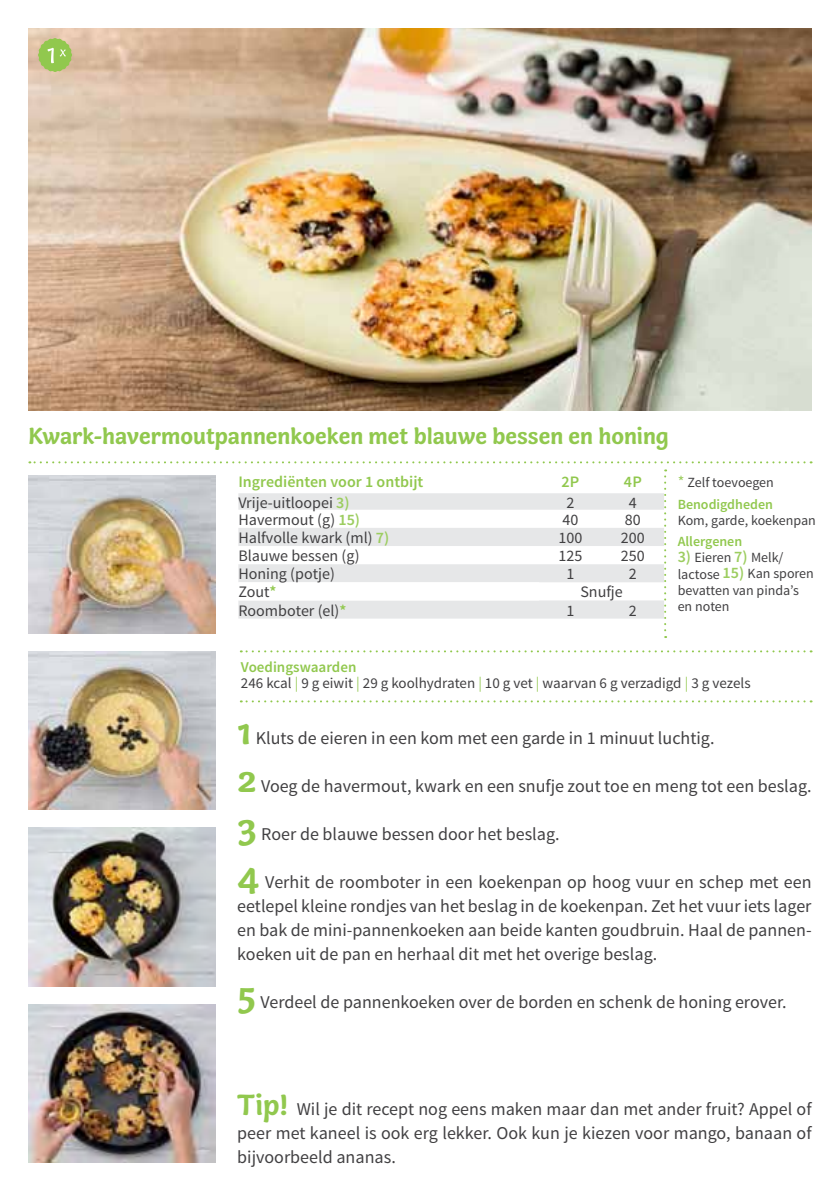
<style>
.page{position:relative;width:840px;height:1191px;background:#fff}
.page>*{position:absolute;margin:0;border:0;box-sizing:border-box;transform-origin:0 0}
.t1{font:700 40px "Capucine Basic";color:#91c84e}
.t2{font:700 24px "Capucine Basic";letter-spacing:-.005em;color:#91c84e}
.t3{font:18px/24px "Source Sans Pro";color:#414042;text-align:justify}
.t4{font:16px "Source Sans Pro";color:#414042}
.t5{font:600 16px "Source Sans Pro";color:#91c84e}
.t6{font:15px/16px "Source Sans Pro";color:#414042}
.t7{font:14px/16px "Source Sans Pro";color:#414042}
.t8{font:600 14px "Source Sans Pro";color:#91c84e}
.s1{font-weight:600;color:#9ccd5f}
.s2{font-weight:600;color:#91c84e}
.s3{font-size:16px;color:#9ccd5f}
.s4{font-weight:600;font-size:16px;color:#9ccd5f}
.s5{color:#9ccd5f}
.s6{font-family:"Capucine Basic";font-weight:700;font-size:30px;color:#91c84e}
</style>
<div class="page">
<svg style="left:29px;top:461px;width:775px;height:2px"></svg>
<img style="left:28px;top:28px;width:783px;height:382px">
<img style="left:28px;top:475px;width:187px;height:158px">
<img style="left:28px;top:828px;width:187px;height:158px">
<img style="left:28px;top:1004px;width:187px;height:158px">
<img style="left:28px;top:651px;width:187px;height:159px">
<svg style="left:241px;top:700px;width:563px;height:2px"></svg>
<svg style="left:241px;top:650px;width:563px;height:2px"></svg>
<svg style="left:38px;top:38px;width:34px;height:34px"></svg>
<svg style="left:238px;top:469px;width:427px;height:169px"></svg>
<h2 class="t2" style="left:28px;top:417px;width:641px">Kwark-havermoutpannenkoeken met blauwe bessen en honing</h2>
<p class="t5" style="left:238px;top:472px;width:186px">Ingrediënten voor 1 ontbijt</p>
<p class="t5" style="left:561px;top:472px;width:19px">2P</p>
<p class="t5" style="left:623px;top:472px;width:19px">4P</p>
<p class="t4" style="left:238px;top:492px;width:113px">Vrije-uitloopei <span class="s1">3)</span></p>
<p class="t4" style="left:566px;top:492px;width:9px">2</p>
<p class="t4" style="left:628px;top:492px;width:9px">4</p>
<p class="t4" style="left:238px;top:509px;width:123px">Havermout (g) <span class="s1">15)</span></p>
<p class="t4" style="left:562px;top:509px;width:17px">40</p>
<p class="t4" style="left:624px;top:509px;width:17px">80</p>
<p class="t4" style="left:238px;top:528px;width:152px">Halfvolle kwark (ml) <span class="s1">7)</span></p>
<p class="t4" style="left:558px;top:528px;width:25px">100</p>
<p class="t4" style="left:620px;top:528px;width:25px">200</p>
<p class="t4" style="left:238px;top:546px;width:123px">Blauwe bessen (g)</p>
<p class="t4" style="left:558px;top:546px;width:25px">125</p>
<p class="t4" style="left:620px;top:546px;width:25px">250</p>
<p class="t4" style="left:238px;top:564px;width:98px">Honing (potje)</p>
<p class="t4" style="left:566px;top:564px;width:9px">1</p>
<p class="t4" style="left:628px;top:564px;width:9px">2</p>
<p class="t4" style="left:238px;top:582px;width:40px">Zout<span class="s2">*</span></p>
<p class="t4" style="left:580px;top:582px;width:44px">Snufje</p>
<p class="t4" style="left:238px;top:600px;width:109px">Roomboter (el)<span class="s2">*</span></p>
<p class="t4" style="left:566px;top:600px;width:9px">1</p>
<p class="t4" style="left:628px;top:600px;width:9px">2</p>
<p class="t7" style="left:677px;top:472px;width:98px;line-height:21.6px"><span class="s3">*</span> Zelf toevoegen<br><span class="s2">Benodigdheden</span></p>
<p class="t7" style="left:677px;top:512px;width:140px">Kom, garde, koekenpan</p>
<p class="t8" style="left:677px;top:533px;width:66px">Allergenen</p>
<p class="t7" style="left:677px;top:550px;width:138px"><span class="s4">3)</span> Eieren <span class="s4">7)</span> Melk/ lactose <span class="s4">15)</span> Kan sporen bevatten van pinda’s en noten</p>
<p class="t6" style="left:241px;top:659px;width:511px"><span class="s2">Voedingswaarden<br></span>246 kcal <span class="s5">|</span> 9 g eiwit <span class="s5">|</span> 29 g koolhydraten <span class="s5">|</span> 10 g vet <span class="s5">|</span> waarvan 6 g verzadigd <span class="s5">|</span> 3 g vezels</p>
<h1 class="t1" style="left:237px;top:700px;width:16px">1</h1>
<p class="t3" style="left:255px;top:726px;width:460px">Kluts de eieren in een kom met een garde in 1 minuut luchtig.</p>
<h1 class="t1" style="left:237px;top:748px;width:21px">2</h1>
<p class="t3" style="left:261px;top:774px;width:552px">Voeg de havermout, kwark en een snufje zout toe en meng tot een beslag.</p>
<h1 class="t1" style="left:237px;top:796px;width:21px">3</h1>
<p class="t3" style="left:261px;top:822px;width:300px">Roer de blauwe bessen door het beslag.</p>
<h1 class="t1" style="left:237px;top:844px;width:24px">4</h1>
<p class="t3" style="left:237px;top:870px;width:575px;text-indent:28px">Verhit de roomboter in een koekenpan op hoog vuur en schep met een eetlepel kleine rondjes van het beslag in de koekenpan. Zet het vuur iets lager en bak de mini-pannenkoeken aan beide kanten goudbruin. Haal de pannen&shy;koeken uit de pan en herhaal dit met het overige beslag.</p>
<h1 class="t1" style="left:237px;top:964px;width:21px">5</h1>
<p class="t3" style="left:260px;top:990px;width:527px">Verdeel de pannenkoeken over de borden en schenk de honing erover.</p>
<p class="t3" style="left:237px;top:1097px;width:575px"><span class="s6">Tip!</span> Wil je dit recept nog eens maken maar dan met ander fruit? Appel of peer met kaneel is ook erg lekker. Ook kun je kiezen voor mango, banaan of bijvoorbeeld ananas.</p>
</div>
